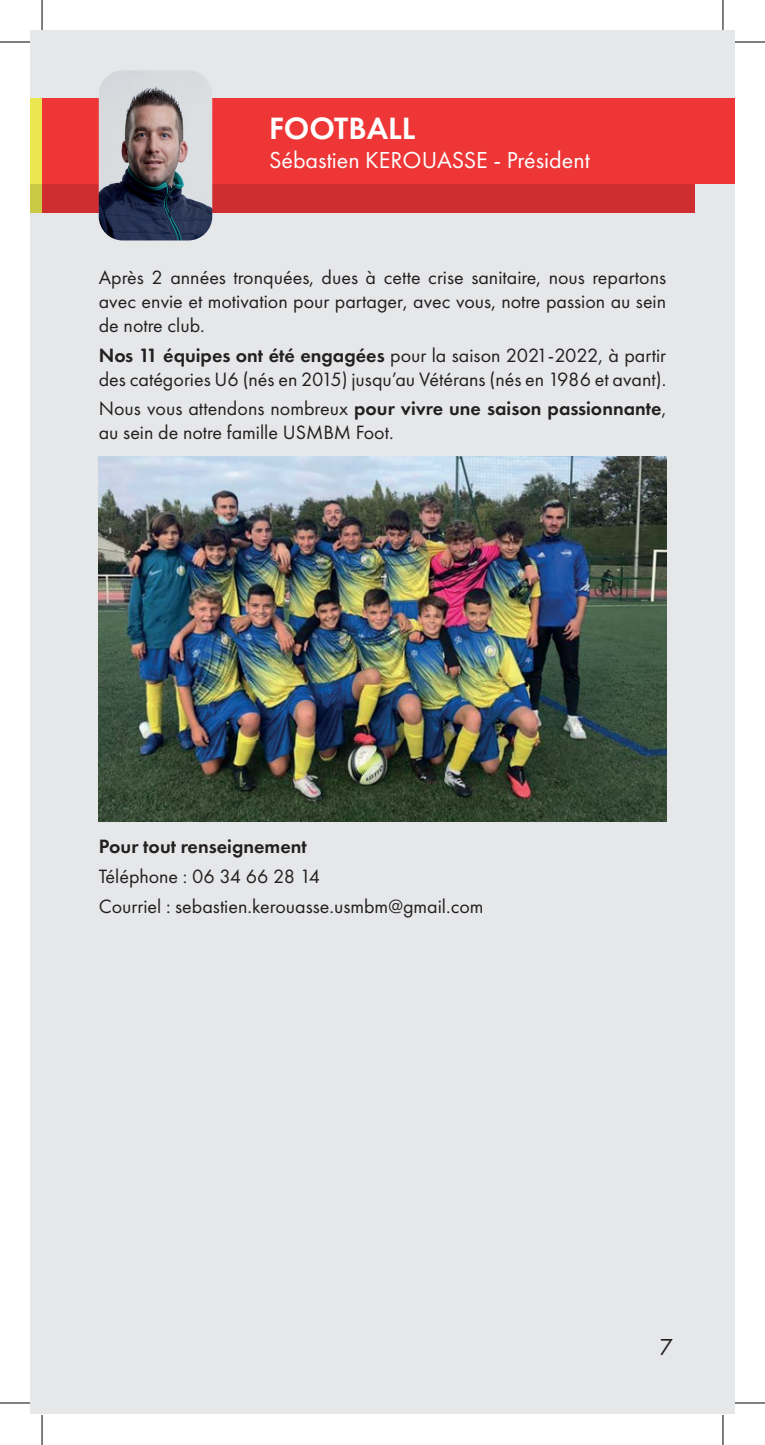
<style>
.page{position:relative;width:765px;height:1445px;background:#fff}
.page>*{position:absolute;margin:0;border:0;box-sizing:border-box;transform-origin:0 0}
.t1{font:600 32px "Futura PT";color:#fff}
.t2{font:24px "Futura PT";color:#fff}
.t3{font:24px "Futura PT";color:#231f20}
.t4{font:20px/24px "Futura PT";color:#231f20}
.t5{font:600 20px "Futura PT";color:#231f20}
.s1{font-weight:600}
</style>
<div class="page">
<div style="left:31px;top:31px;width:11px;height:1383px;background:#e6e7e9"></div>
<div style="left:42px;top:31px;width:692px;height:1383px;background:#e6e7e9"></div>
<div style="left:31px;top:127px;width:11px;height:85px;background:#cbca46"></div>
<div style="left:42px;top:127px;width:652px;height:85px;background:#ce2e2f"></div>
<div style="left:31px;top:99px;width:11px;height:85px;background:#eae84e"></div>
<div style="left:42px;top:99px;width:692px;height:85px;background:#ee3637"></div>
<img style="left:99px;top:70px;width:113px;height:170px">
<img style="left:99px;top:456px;width:567px;height:365px">
<hr style="left:0;top:42px;width:30px;height:1px;background:#000">
<hr style="left:734px;top:42px;width:30px;height:1px;background:#000">
<hr style="left:0;top:1402px;width:30px;height:1px;background:#000">
<hr style="left:734px;top:1402px;width:30px;height:1px;background:#000">
<hr style="left:42px;top:0;width:1px;height:30px;background:#000">
<hr style="left:42px;top:1415px;width:1px;height:30px;background:#000">
<hr style="left:722px;top:0;width:1px;height:30px;background:#000">
<hr style="left:722px;top:1415px;width:1px;height:30px;background:#000">
<h1 class="t1" style="left:269px;top:108px;width:148px">FOOTBALL</h1>
<p class="t2" style="left:269px;top:146px;width:322px">Sébastien KEROUASSE - Président</p>
<p class="t4" style="left:99px;top:265px;width:568px;text-align:justify">Après 2 années tronquées, dues à cette crise sanitaire, nous repartons avec envie et motivation pour partager, avec vous, notre passion au sein de notre club.</p>
<p class="t4" style="left:99px;top:343px;width:568px"><span class="s1">Nos 11 équipes ont été engagées</span> pour la saison 2021-2022, à partir des catégories U6 (nés en 2015) jusqu’au Vétérans (nés en 1986 et avant).</p>
<p class="t4" style="left:99px;top:397px;width:568px">Nous vous attendons nombreux <span class="s1">pour vivre une saison passionnante</span>, au sein de notre famille USMBM Foot.</p>
<p class="t5" style="left:99px;top:834px;width:209px">Pour tout renseignement</p>
<p class="t4" style="left:99px;top:861px;width:386px;line-height:29.6px">Téléphone : 06 34 66 28 14<br>Courriel : sebastien.kerouasse.usmbm@gmail.com</p>
<p class="t3" style="left:659px;top:1333px;width:15px">7</p>
</div>
